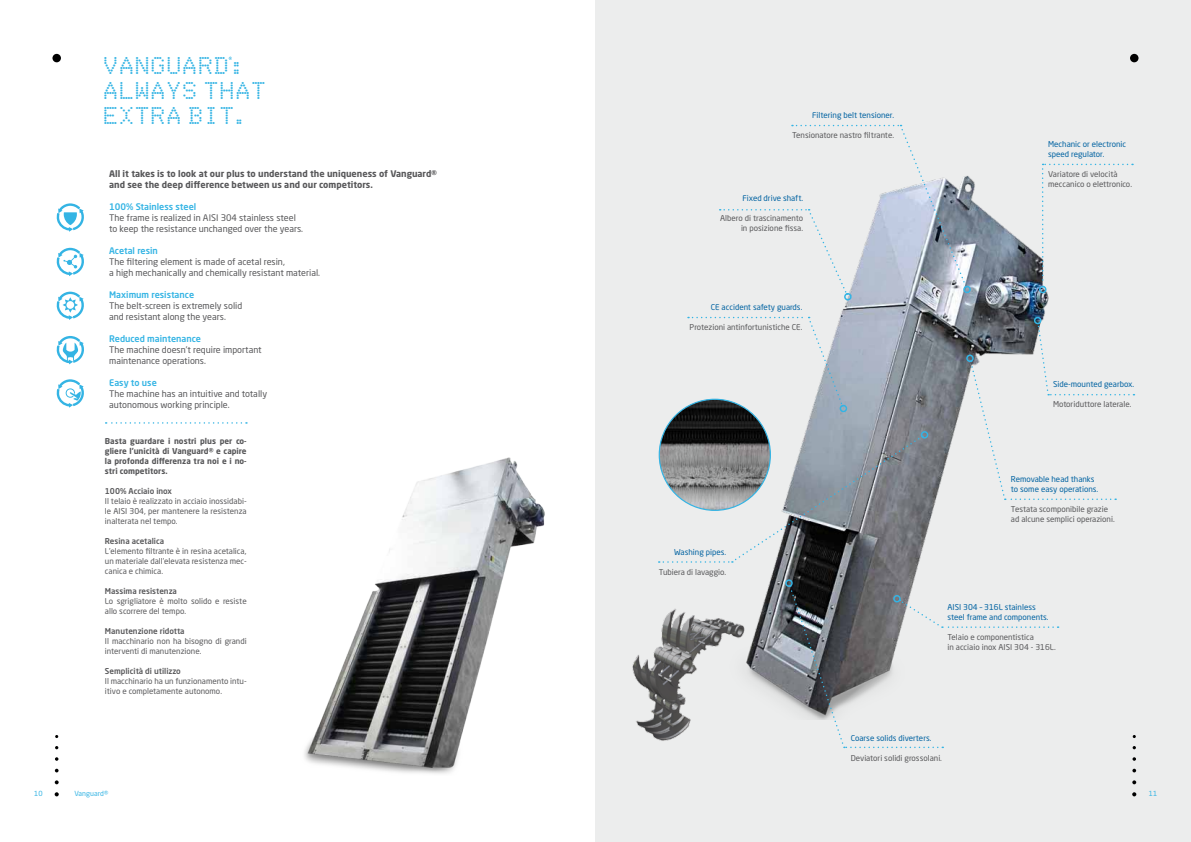
<style>
.page{position:relative;width:1191px;height:842px;background:#fff}
.page>*{position:absolute;margin:0;border:0;box-sizing:border-box;transform-origin:0 0}
.t1{font:20px/25px "Dot Matrix";letter-spacing:.04em;color:#34b4e4}
.t2{font:9px/11px "Neo Sans Std";color:#58585a}
.t3{font:700 9px/11px "Neo Sans Std";color:#58585a}
.t4{font:500 9px "Neo Sans Std";color:#34b4e4}
.t5{font:8px/10px "Neo Sans Std";color:#58585a}
.t6{font:8px/10px "Neo Sans Std";color:#0062a1}
.t7{font:700 8px/10px "Neo Sans Std";color:#58585a;text-align:justify}
.t8{font:500 8px "Neo Sans Std";color:#58585a}
.t9{font:7px "Neo Sans Std";letter-spacing:.01em;color:#34b4e4}
</style>
<div class="page">
<div style="left:595px;top:0;width:596px;height:842px;background:#eceded"></div>
<img style="left:692px;top:163px;width:400px;height:539px">
<svg style="left:106px;top:422px;width:141px;height:2px"></svg>
<svg style="left:56px;top:379px;width:28px;height:29px"></svg>
<svg style="left:658px;top:436px;width:265px;height:127px"></svg>
<div style="left:920px;top:431px;width:8px;height:8px;border:2px solid #34b4e4;border-radius:50%"></div>
<div style="left:785px;top:579px;width:7px;height:8px;border:2px solid #34b4e4;border-radius:50%"></div>
<svg style="left:688px;top:317px;width:155px;height:89px"></svg>
<div style="left:839px;top:405px;width:8px;height:7px;border:2px solid #34b4e4;border-radius:50%"></div>
<div style="left:844px;top:293px;width:7px;height:7px;border:2px solid #34b4e4;border-radius:50%"></div>
<img style="left:659px;top:399px;width:111px;height:111px">
<svg style="left:788px;top:585px;width:270px;height:163px"></svg>
<div style="left:893px;top:595px;width:7px;height:7px;border:2px solid #34b4e4;border-radius:50%"></div>
<svg style="left:719px;top:125px;width:248px;height:170px"></svg>
<div style="left:963px;top:286px;width:7px;height:7px;border:2px solid #34b4e4;border-radius:50%"></div>
<div style="left:1034px;top:317px;width:7px;height:7px;border:2px solid #34b4e4;border-radius:50%"></div>
<svg style="left:1041px;top:164px;width:92px;height:123px"></svg>
<div style="left:1039px;top:286px;width:7px;height:7px;border:2px solid #34b4e4;border-radius:50%"></div>
<svg style="left:969px;top:323px;width:165px;height:177px"></svg>
<div style="left:966px;top:354px;width:7px;height:8px;border:2px solid #34b4e4;border-radius:50%"></div>
<svg style="left:56px;top:203px;width:28px;height:29px"></svg>
<svg style="left:56px;top:336px;width:28px;height:28px"></svg>
<svg style="left:56px;top:248px;width:28px;height:28px"></svg>
<svg style="left:56px;top:292px;width:28px;height:28px"></svg>
<img style="left:304px;top:457px;width:241px;height:317px">
<img style="left:632px;top:592px;width:122px;height:149px">
<svg style="left:55px;top:792px;width:4px;height:4px"></svg>
<svg style="left:55px;top:780px;width:4px;height:4px"></svg>
<svg style="left:55px;top:769px;width:4px;height:3px"></svg>
<svg style="left:55px;top:757px;width:3px;height:4px"></svg>
<div style="left:52px;top:54px;width:9px;height:8px;background:#000;border-radius:50%"></div>
<svg style="left:1132px;top:792px;width:4px;height:4px"></svg>
<svg style="left:1132px;top:780px;width:4px;height:4px"></svg>
<svg style="left:1132px;top:769px;width:4px;height:3px"></svg>
<svg style="left:1132px;top:757px;width:4px;height:4px"></svg>
<div style="left:1130px;top:54px;width:8px;height:8px;background:#000;border-radius:50%"></div>
<h1 class="t1" style="left:104px;top:55px;width:165px">VANGUARD :<br>ALWAYS THAT<br>EXTRA BIT.</h1>
<p class="t3" style="left:109px;top:168px;width:329px">All it takes is to look at our plus to understand the uniqueness of Vanguard® and see the deep difference between us and our competitors.</p>
<p class="t4" style="left:109px;top:201px;width:89px">100% Stainless steel</p>
<p class="t2" style="left:109px;top:212px;width:195px">The frame is realized in AISI 304 stainless steel to keep the resistance unchanged over the years.</p>
<p class="t4" style="left:109px;top:245px;width:50px">Acetal resin</p>
<p class="t2" style="left:109px;top:256px;width:212px">The filtering element is made of acetal resin,<br>a high mechanically and chemically resistant material.</p>
<p class="t4" style="left:109px;top:289px;width:86px">Maximum resistance</p>
<p class="t2" style="left:109px;top:300px;width:135px">The belt-screen is extremely solid and resistant along the years.</p>
<p class="t4" style="left:109px;top:333px;width:93px">Reduced maintenance</p>
<p class="t2" style="left:109px;top:344px;width:154px">The machine doesn’t require important maintenance operations.</p>
<p class="t4" style="left:109px;top:377px;width:49px">Easy to use</p>
<p class="t2" style="left:109px;top:388px;width:159px">The machine has an intuitive and totally autonomous working principle.</p>
<p class="t7" style="left:105px;top:436px;width:143px">Basta guardare i nostri plus per co&shy;gliere l’unicità di Vanguard® e capire la profonda differenza tra noi e i no&shy;stri competitors.</p>
<p class="t8" style="left:105px;top:486px;width:69px">100% Acciaio inox</p>
<p class="t5" style="left:105px;top:496px;width:143px;text-align:justify">Il telaio è realizzato in acciaio inossidabi&shy;le AISI 304, per mantenere la resistenza inalterata nel tempo.</p>
<p class="t8" style="left:105px;top:536px;width:61px">Resina acetalica</p>
<p class="t5" style="left:105px;top:546px;width:143px;text-align:justify">L’elemento filtrante è in resina acetalica, un materiale dall’elevata resistenza mec&shy;canica e chimica.</p>
<p class="t8" style="left:105px;top:586px;width:74px">Massima resistenza</p>
<p class="t5" style="left:105px;top:596px;width:143px">Lo sgrigliatore è molto solido e resiste allo scorrere del tempo.</p>
<p class="t8" style="left:105px;top:626px;width:81px">Manutenzione ridotta</p>
<p class="t5" style="left:105px;top:636px;width:143px">Il macchinario non ha bisogno di grandi interventi di manutenzione.</p>
<p class="t8" style="left:105px;top:666px;width:77px">Semplicità di utilizzo</p>
<p class="t5" style="left:105px;top:676px;width:143px">Il macchinario ha un funzionamento intu&shy;itivo e completamente autonomo.</p>
<p class="t6" style="left:812px;top:110px;width:84px">Filtering belt tensioner.</p>
<p class="t5" style="left:792px;top:130px;width:103px">Tensionatore nastro filtrante.</p>
<p class="t6" style="left:742px;top:193px;width:62px">Fixed drive shaft.</p>
<p class="t5" style="left:720px;top:213px;width:84px;text-align:right">Albero di trascinamento in posizione fissa.</p>
<p class="t6" style="left:711px;top:302px;width:93px">CE accident safety guards.</p>
<p class="t5" style="left:689px;top:322px;width:114px">Protezioni antinfortunistiche CE.</p>
<p class="t6" style="left:674px;top:547px;width:54px">Washing pipes.</p>
<p class="t5" style="left:658px;top:567px;width:69px">Tubiera di lavaggio.</p>
<p class="t6" style="left:1048px;top:139px;width:80px">Mechanic or electronic speed regulator.</p>
<p class="t5" style="left:1048px;top:169px;width:85px">Variatore di velocità meccanico o elettronico.</p>
<p class="t6" style="left:1053px;top:379px;width:83px">Side-mounted gearbox.</p>
<p class="t5" style="left:1053px;top:399px;width:80px">Motoriduttore laterale.</p>
<p class="t6" style="left:1011px;top:474px;width:89px">Removable head thanks to some easy operations.</p>
<p class="t5" style="left:1011px;top:504px;width:105px">Testata scomponibile grazie ad alcune semplici operazioni.</p>
<p class="t6" style="left:947px;top:602px;width:103px">AISI 304 – 316L stainless steel frame and components.</p>
<p class="t5" style="left:947px;top:632px;width:110px">Telaio e componentistica<br>in acciaio inox AISI 304 - 316L.</p>
<p class="t6" style="left:850px;top:733px;width:82px">Coarse solids diverters.</p>
<p class="t5" style="left:850px;top:753px;width:93px">Deviatori solidi grossolani.</p>
<p class="t9" style="left:34px;top:789px;width:10px">10</p>
<p class="t9" style="left:74px;top:789px;width:35px">Vanguard®</p>
<p class="t9" style="left:1148px;top:789px;width:10px">11</p>
</div>
